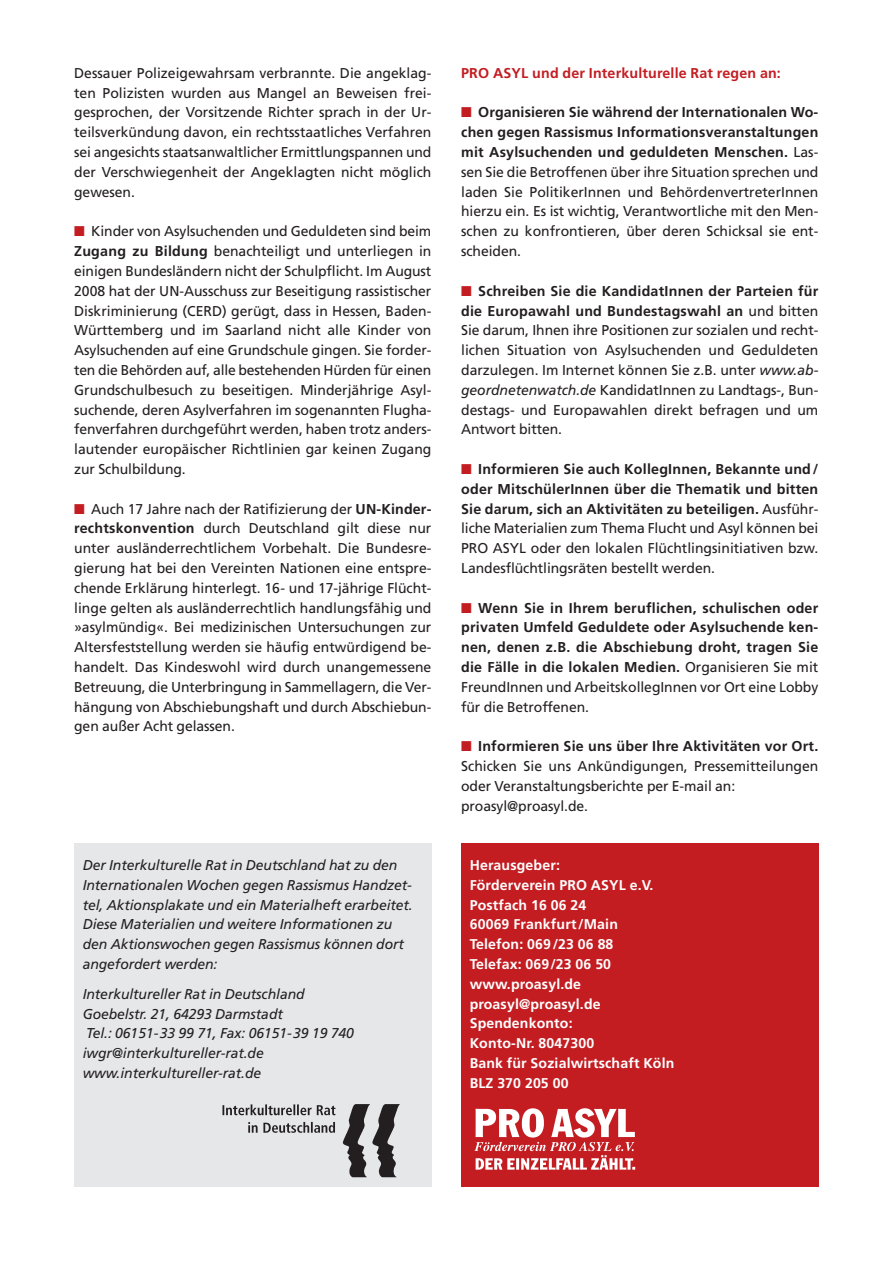
<style>
.page{position:relative;width:893px;height:1263px;background:#fff}
.page>*{position:absolute;margin:0;border:0;box-sizing:border-box;transform-origin:0 0}
.t1{font:14.25px/19.8px "Frutiger";color:#231f20;text-align:justify}
.t2{font:italic 14.25px/19.8px "Frutiger";letter-spacing:-.005em;color:#231f20}
.t3{font:700 14.25px/19.8px "Frutiger";letter-spacing:.015em;color:#231f20;text-align:justify}
.t4{font:700 14.25px "Frutiger";letter-spacing:.01em;color:#c31d22}
.t5{font:700 14.1px/19.8px "Frutiger";letter-spacing:.01em;color:#fff}
.s1{color:#c31d22}
.s2{font-weight:700}
.s3{font-style:italic}
.s4{font-weight:400}
</style>
<div class="page">
<div style="left:74px;top:843px;width:357px;height:344px;background:#e6e7e9"></div>
<div style="left:461px;top:843px;width:357px;height:344px;background:#c31d22"></div>
<img style="left:474px;top:1108px;width:162px;height:62px">
<img style="left:222px;top:1104px;width:178px;height:74px">
<p class="t1" style="left:74px;top:64px;width:359px">Dessauer Polizeigewahrsam verbrannte. Die angeklag&shy;ten Polizisten wurden aus Mangel an Beweisen frei&shy;gesprochen, der Vorsitzende Richter sprach in der Ur&shy;teilsverkündung davon, ein rechtsstaatliches Verfahren sei angesichts staatsanwaltlicher Ermittlungspannen und der Verschwiegenheit der Angeklagten nicht möglich gewesen.</p>
<p class="t1" style="left:74px;top:223px;width:359px"><span class="s1">■</span> Kinder von Asylsuchenden und Geduldeten sind beim <span class="s2">Zugang zu Bildung</span> benachteiligt und unterliegen in einigen Bundesländern nicht der Schulpflicht. Im August 2008 hat der UN-Ausschuss zur Beseitigung rassistischer Diskriminierung (CERD) gerügt, dass in Hessen, Baden-Württemberg und im Saarland nicht alle Kinder von Asylsuchenden auf eine Grundschule gingen. Sie forder&shy;ten die Behörden auf, alle bestehenden Hürden für einen Grundschulbesuch zu beseitigen. Minderjährige Asyl&shy;suchende, deren Asylverfahren im sogenannten Flugha&shy;fenverfahren durchgeführt werden, haben trotz anders&shy;lautender europäischer Richtlinien gar keinen Zugang zur Schulbildung.</p>
<p class="t1" style="left:74px;top:500px;width:359px"><span class="s1">■</span> Auch 17 Jahre nach der Ratifizierung der <span class="s2">UN-Kinder&shy;rechtskonvention</span> durch Deutschland gilt diese nur unter ausländerrechtlichem Vorbehalt. Die Bundesre&shy;gierung hat bei den Vereinten Nationen eine entspre&shy;chende Erklärung hinterlegt. 16- und 17-jährige Flücht&shy;linge gelten als ausländerrechtlich handlungsfähig und »asylmündig«. Bei medizinischen Untersuchungen zur Altersfeststellung werden sie häufig entwürdigend be&shy;handelt. Das Kindeswohl wird durch unangemessene Betreuung, die Unterbringung in Sammellagern, die Ver&shy;hängung von Abschiebungshaft und durch Abschiebun&shy;gen außer Acht gelassen.</p>
<p class="t2" style="left:83px;top:856px;width:332px">Der Interkulturelle Rat in Deutschland hat zu den Internationalen Wochen gegen Rassismus Handzet&shy;tel, Aktionsplakate und ein Materialheft erarbeitet.<br>Diese Materialien und weitere Informationen zu den Aktionswochen gegen Rassismus können dort angefordert werden:</p>
<p class="t2" style="left:83px;top:985px;width:273px">Interkultureller Rat in Deutschland Goebelstr. 21, 64293 Darmstadt<br>Tel.: 06151-33 99 71, Fax: 06151-39 19 740 iwgr@interkultureller-rat.de www.interkultureller-rat.de</p>
<p class="t4" style="left:461px;top:67px;width:321px">PRO ASYL und der Interkulturelle Rat regen an:</p>
<p class="t1" style="left:461px;top:104px;width:359px"><span class="s1">■</span> <span class="s2">Organisieren Sie während der Internationalen Wo&shy;chen gegen Rassismus Informationsveranstaltungen mit Asylsuchenden und geduldeten Menschen.</span> Las&shy;sen Sie die Betroffenen über ihre Situation sprechen und laden Sie PolitikerInnen und BehördenvertreterInnen hierzu ein. Es ist wichtig, Verantwortliche mit den Men&shy;schen zu konfrontieren, über deren Schicksal sie ent&shy;scheiden.</p>
<p class="t1" style="left:461px;top:282px;width:359px"><span class="s1">■</span> <span class="s2">Schreiben Sie die KandidatInnen der Parteien für die Europawahl und Bundestagswahl an</span> und bitten Sie darum, Ihnen ihre Positionen zur sozialen und recht&shy;lichen Situation von Asylsuchenden und Geduldeten darzulegen. Im Internet können Sie z.B. unter <span class="s3">www.ab&shy;geordnetenwatch.de</span> KandidatInnen zu Landtags-, Bun&shy;destags- und Europawahlen direkt befragen und um Antwort bitten.</p>
<p class="t1" style="left:461px;top:460px;width:359px"><span class="s1">■</span> <span class="s2">Informieren Sie auch KollegInnen, Bekannte und/ oder MitschülerInnen über die Thematik und bitten Sie darum, sich an Aktivitäten zu beteiligen.</span> Ausführ&shy;liche Materialien zum Thema Flucht und Asyl können bei PRO ASYL oder den lokalen Flüchtlingsinitiativen bzw.<br>Landesflüchtlingsräten bestellt werden.</p>
<p class="t3" style="left:461px;top:599px;width:359px"><span class="s1">■</span> Wenn Sie in Ihrem beruflichen, schulischen oder privaten Umfeld Geduldete oder Asylsuchende ken&shy;nen, denen z.B. die Abschiebung droht, tragen Sie die Fälle in die lokalen Medien. <span class="s4">Organisieren Sie mit FreundInnen und ArbeitskollegInnen vor Ort eine Lobby für die Betroffenen.</span></p>
<p class="t1" style="left:461px;top:737px;width:359px;text-align:left"><span class="s1">■</span> <span class="s2">Informieren Sie uns über Ihre Aktivitäten vor Ort.<br></span>Schicken Sie uns Ankündigungen, Pressemitteilungen oder Veranstaltungsberichte per E-mail an: proasyl@proasyl.de.</p>
<p class="t5" style="left:470px;top:856px;width:206px">Herausgeber:<br>Förderverein PRO ASYL e.V.<br>Postfach 16 06 24<br>60069 Frankfurt/Main<br>Telefon: 069/23 06 88<br>Telefax: 069/23 06 50 www.proasyl.de proasyl@proasyl.de<br>Spendenkonto:<br>Konto-Nr. 8047300<br>Bank für Sozialwirtschaft Köln<br>BLZ 370 205 00</p>
</div>
